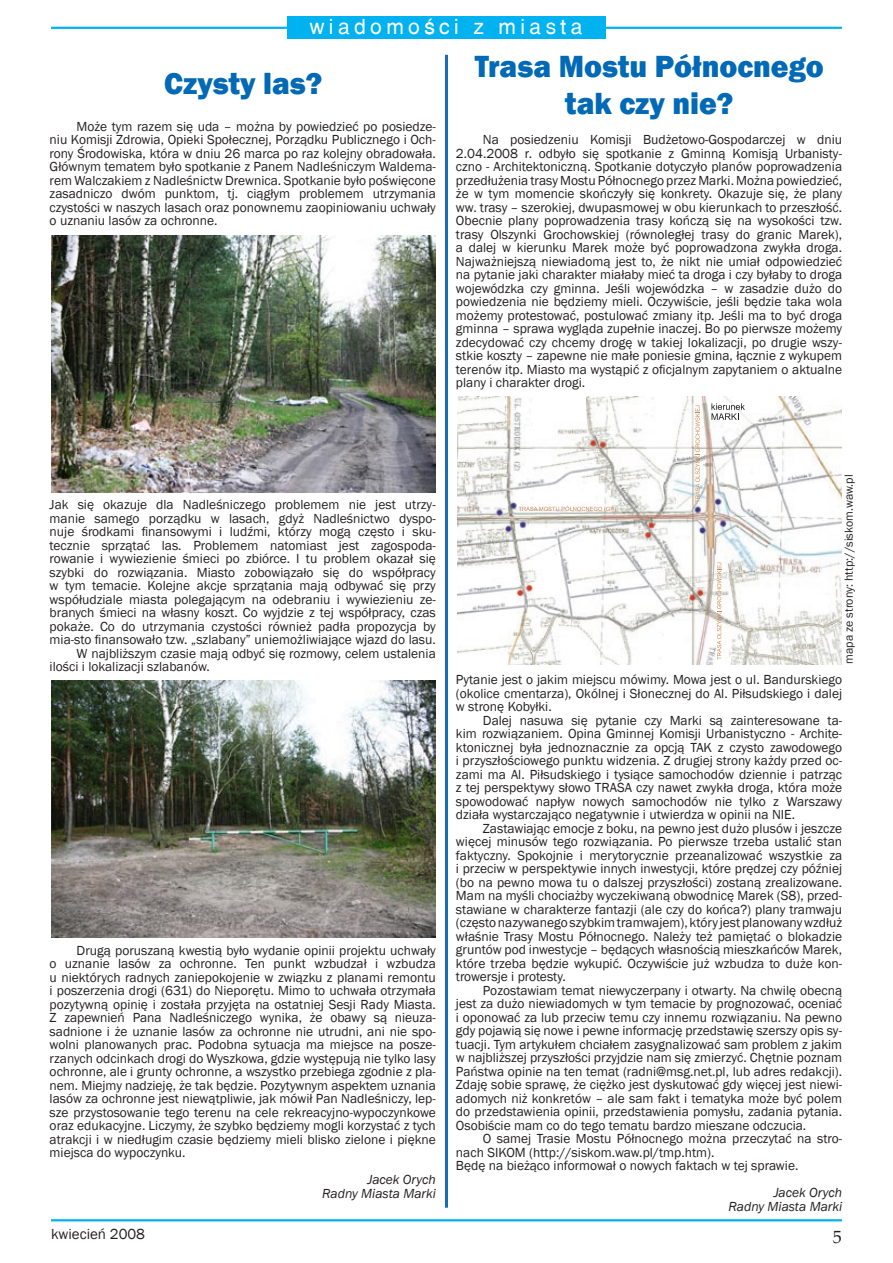
<style>
.page{position:relative;width:893px;height:1263px;background:#fff}
.page>*{position:absolute;margin:0;border:0;box-sizing:border-box;transform-origin:0 0}
.t1{font:800 31.5px/37.8px "Franklin Gothic";color:#0169b5;text-align:center;scale:.96 1}
.t2{font:21px "Switzerland";letter-spacing:.21em;color:#fff}
.t3{font:18px "Palatino Linotype";color:#231f20}
.t4{font:15px "Franklin Gothic";color:#231f20}
.t5{font:13.5px/13.5px "Franklin Gothic";color:#231f20;text-align:justify}
.t6{font:italic 13.5px/13.5px "Franklin Gothic";color:#231f20;text-align:right}
.t7{font:12px "Franklin Gothic";color:#231f20}
</style>
<div class="page">
<hr style="left:51px;top:1219px;width:791px;height:2px;background:#00b2ef">
<hr style="left:51px;top:27px;width:791px;height:2px;background:#00b2ef">
<div style="left:287px;top:16px;width:319px;height:23px;background:#00b2ef"></div>
<hr style="left:445px;top:55px;width:3px;height:1153px;background:#196cb6">
<img style="left:51px;top:236px;width:385px;height:256px">
<img style="left:51px;top:681px;width:385px;height:256px">
<img style="left:457px;top:396px;width:385px;height:268px">
<svg style="left:518px;top:506px;width:98px;height:6px"></svg>
<svg style="left:711px;top:403px;width:34px;height:17px"></svg>
<svg style="left:695px;top:405px;width:5px;height:98px"></svg>
<svg style="left:717px;top:562px;width:4px;height:98px"></svg>
<h2 class="t2" style="left:309px;top:14px;width:275px">wiadomości z miasta</h2>
<h1 class="t1" style="left:164px;top:65px;width:166px">Czysty las?</h1>
<p class="t5" style="left:50px;top:120px;width:388px;text-indent:27px">Może tym razem się uda – można by powiedzieć po posiedze&shy;niu Komisji Zdrowia, Opieki Społecznej, Porządku Publicznego i Och&shy;rony Środowiska, która w dniu 26 marca po raz kolejny obradowała.<br>Głównym tematem było spotkanie z Panem Nadleśniczym Waldema&shy;rem Walczakiem z Nadleśnictw Drewnica. Spotkanie było poświęcone zasadniczo dwóm punktom, tj. ciągłym problemem utrzymania czystości w naszych lasach oraz ponownemu zaopiniowaniu uchwały o uznaniu lasów za ochronne.</p>
<h1 class="t1" style="left:475px;top:47px;width:365px">Trasa Mostu Północnego tak czy nie?</h1>
<p class="t5" style="left:456px;top:133px;width:388px;text-indent:27px">Na posiedzeniu Komisji Budżetowo-Gospodarczej w dniu 2.04.2008 r. odbyło się spotkanie z Gminną Komisją Urbanisty&shy;czno - Architektoniczną. Spotkanie dotyczyło planów poprowadzenia przedłużenia trasy Mostu Północnego przez Marki. Można powiedzieć, że w tym momencie skończyły się konkrety. Okazuje się, że plany ww. trasy – szerokiej, dwupasmowej w obu kierunkach to przeszłość.<br>Obecnie plany poprowadzenia trasy kończą się na wysokości tzw. trasy Olszynki Grochowskiej (równoległej trasy do granic Marek), a dalej w kierunku Marek może być poprowadzona zwykła droga.<br>Najważniejszą niewiadomą jest to, że nikt nie umiał odpowiedzieć na pytanie jaki charakter miałaby mieć ta droga i czy byłaby to droga wojewódzka czy gminna. Jeśli wojewódzka – w zasadzie dużo do powiedzenia nie będziemy mieli. Oczywiście, jeśli będzie taka wola możemy protestować, postulować zmiany itp. Jeśli ma to być droga gminna – sprawa wygląda zupełnie inaczej. Bo po pierwsze możemy zdecydować czy chcemy drogę w takiej lokalizacji, po drugie wszy&shy;stkie koszty – zapewne nie małe poniesie gmina, łącznie z wykupem terenów itp. Miasto ma wystąpić z oficjalnym zapytaniem o aktualne plany i charakter drogi.</p>
<p class="t5" style="left:50px;top:498px;width:388px">Jak się okazuje dla Nadleśniczego problemem nie jest utrzy-</p>
<p class="t5" style="left:50px;top:511px;width:388px">manie samego porządku w lasach, gdyż Nadleśnictwo dyspo-</p>
<p class="t5" style="left:50px;top:525px;width:388px">nuje środkami finansowymi i ludźmi, którzy mogą często i sku-</p>
<p class="t5" style="left:50px;top:538px;width:388px">tecznie sprzątać las. Problemem natomiast jest zagospoda-</p>
<p class="t5" style="left:50px;top:552px;width:388px">rowanie i wywiezienie śmieci po zbiórce. I tu problem okazał się</p>
<p class="t5" style="left:50px;top:565px;width:388px">szybki do rozwiązania. Miasto zobowiązało się do współpracy</p>
<p class="t5" style="left:50px;top:579px;width:388px">w tym temacie. Kolejne akcje sprzątania mają odbywać się przy</p>
<p class="t5" style="left:50px;top:592px;width:388px">współudziale miasta polegającym na odebraniu i wywiezieniu ze-</p>
<p class="t5" style="left:50px;top:606px;width:388px">branych śmieci na własny koszt. Co wyjdzie z tej współpracy, czas</p>
<p class="t5" style="left:50px;top:619px;width:388px">pokaże. Co do utrzymania czystości również padła propozycja by</p>
<p class="t5" style="left:50px;top:633px;width:388px">mia-sto finansowało tzw. „szlabany” uniemożliwiające wjazd do lasu.</p>
<p class="t5" style="left:77px;top:646px;width:361px">W najbliższym czasie mają odbyć się rozmowy, celem ustalenia</p>
<p class="t5" style="left:50px;top:660px;width:162px">ilości i lokalizacji szlabanów.</p>
<p class="t5" style="left:50px;top:943px;width:388px;text-indent:27px">Drugą poruszaną kwestią było wydanie opinii projektu uchwały o uznanie lasów za ochronne. Ten punkt wzbudzał i wzbudza u niektórych radnych zaniepokojenie w związku z planami remontu i poszerzenia drogi (631) do Nieporętu. Mimo to uchwała otrzymała pozytywną opinię i została przyjęta na ostatniej Sesji Rady Miasta.<br>Z zapewnień Pana Nadleśniczego wynika, że obawy są nieuza&shy;sadnione i że uznanie lasów za ochronne nie utrudni, ani nie spo&shy;wolni planowanych prac. Podobna sytuacja ma miejsce na posze&shy;rzanych odcinkach drogi do Wyszkowa, gdzie występują nie tylko lasy ochronne, ale i grunty ochronne, a wszystko przebiega zgodnie z pla&shy;nem. Miejmy nadzieję, że tak będzie. Pozytywnym aspektem uznania lasów za ochronne jest niewątpliwie, jak mówił Pan Nadleśniczy, lep&shy;sze przystosowanie tego terenu na cele rekreacyjno-wypoczynkowe oraz edukacyjne. Liczymy, że szybko będziemy mogli korzystać z tych atrakcji i w niedługim czasie będziemy mieli blisko zielone i piękne miejsca do wypoczynku.</p>
<p class="t6" style="left:322px;top:1173px;width:115px">Jacek Orych<br>Radny Miasta Marki</p>
<p class="t7" style="left:841px;top:664px;width:191px;rotate:-90deg">mapa ze strony: http://siskom.waw.pl</p>
<p class="t5" style="left:456px;top:673px;width:388px">Pytanie jest o jakim miejscu mówimy. Mowa jest o ul. Bandurskiego (okolice cmentarza), Okólnej i Słonecznej do Al. Piłsudskiego i dalej w stronę Kobyłki.</p>
<p class="t5" style="left:456px;top:714px;width:388px;text-indent:27px">Dalej nasuwa się pytanie czy Marki są zainteresowane ta&shy;kim rozwiązaniem. Opina Gminnej Komisji Urbanistyczno - Archite&shy;ktonicznej była jednoznacznie za opcją TAK z czysto zawodowego i przyszłościowego punktu widzenia. Z drugiej strony każdy przed oc&shy;zami ma Al. Piłsudskiego i tysiące samochodów dziennie i patrząc z tej perspektywy słowo TRASA czy nawet zwykła droga, która może spowodować napływ nowych samochodów nie tylko z Warszawy działa wystarczająco negatywnie i utwierdza w opinii na NIE.</p>
<p class="t5" style="left:456px;top:822px;width:388px;text-indent:27px">Zastawiając emocje z boku, na pewno jest dużo plusów i jeszcze więcej minusów tego rozwiązania. Po pierwsze trzeba ustalić stan faktyczny. Spokojnie i merytorycznie przeanalizować wszystkie za i przeciw w perspektywie innych inwestycji, które prędzej czy później (bo na pewno mowa tu o dalszej przyszłości) zostaną zrealizowane.<br>Mam na myśli chociażby wyczekiwaną obwodnicę Marek (S8), przed&shy;stawiane w charakterze fantazji (ale czy do końca?) plany tramwaju (często nazywanego szybkim tramwajem), który jest planowany wzdłuż właśnie Trasy Mostu Północnego. Należy też pamiętać o blokadzie gruntów pod inwestycje – będących własnością mieszkańców Marek, które trzeba będzie wykupić. Oczywiście już wzbudza to duże kon&shy;trowersje i protesty.</p>
<p class="t5" style="left:456px;top:984px;width:388px;text-indent:27px">Pozostawiam temat niewyczerpany i otwarty. Na chwilę obecną jest za dużo niewiadomych w tym temacie by prognozować, oceniać i oponować za lub przeciw temu czy innemu rozwiązaniu. Na pewno gdy pojawią się nowe i pewne informację przedstawię szerszy opis sy&shy;tuacji. Tym artykułem chciałem zasygnalizować sam problem z jakim w najbliższej przyszłości przyjdzie nam się zmierzyć. Chętnie poznam Państwa opinie na ten temat (radni@msg.net.pl, lub adres redakcji).<br>Zdaję sobie sprawę, że ciężko jest dyskutować gdy więcej jest niewi&shy;adomych niż konkretów – ale sam fakt i tematyka może być polem do przedstawienia opinii, przedstawienia pomysłu, zadania pytania.<br>Osobiście mam co do tego tematu bardzo mieszane odczucia.</p>
<p class="t5" style="left:456px;top:1132px;width:388px;text-align:left;text-indent:27px">O samej Trasie Mostu Północnego można przeczytać na stro&shy;nach SIKOM (http://siskom.waw.pl/tmp.htm).<br>Będę na bieżąco informował o nowych faktach w tej sprawie.</p>
<p class="t6" style="left:728px;top:1186px;width:115px">Jacek Orych<br>Radny Miasta Marki</p>
<p class="t4" style="left:51px;top:1225px;width:96px">kwiecień 2008</p>
<h3 class="t3" style="left:833px;top:1224px;width:10px">5</h3>
</div>
